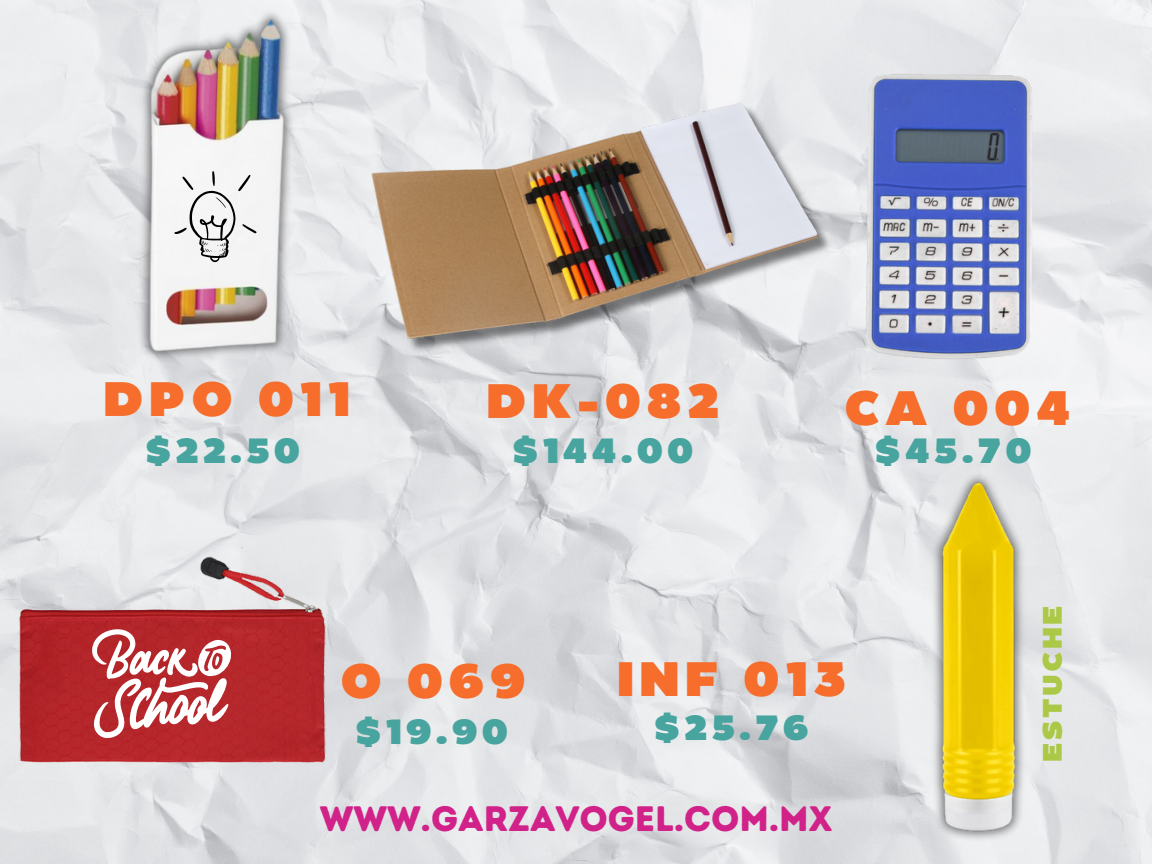
<style>
.page{position:relative;width:1152px;height:864px;background:#fff}
.page>*{position:absolute;margin:0;border:0;box-sizing:border-box;transform-origin:0 0}
.t1{font:48.3px "Monami";letter-spacing:.1em;color:#f66d2c}
.t2{font:35.4px "Intro Rust Base";color:#d02288}
.t3{font:34.95px "Monami";letter-spacing:.1em;color:#47a49f}
.t4{font:26.7px "Monami";letter-spacing:.1em;color:#abc946}
</style>
<div class="page">
<img style="left:0;top:0;width:1152px;height:864px">
<img style="left:91px;top:0;width:263px;height:404px">
<img style="left:361px;top:80px;width:485px;height:330px">
<img style="left:0;top:495px;width:355px;height:361px">
<img style="left:762px;top:440px;width:390px;height:424px">
<img style="left:779px;top:46px;width:341px;height:341px">
<svg style="left:174px;top:171px;width:82px;height:91px"></svg>
<svg style="left:91px;top:629px;width:140px;height:109px"></svg>
<h1 class="t1" style="left:103px;top:378px;width:248px">DPO 011</h1>
<h1 class="t3" style="left:145px;top:436px;width:157px">$22.50</h1>
<h1 class="t1" style="left:486px;top:380px;width:235px">DK-082</h1>
<h2 class="t3" style="left:512px;top:435px;width:183px">$144.00</h2>
<h2 class="t1" style="left:844px;top:386px;width:229px">CA 004</h2>
<h2 class="t3" style="left:875px;top:435px;width:159px">$45.70</h2>
<p class="t1" style="left:340px;top:659px;width:188px">O 069</p>
<p class="t3" style="left:355px;top:716px;width:155px">$19.90</p>
<p class="t1" style="left:617px;top:657px;width:231px">INF 013</p>
<p class="t3" style="left:654px;top:712px;width:157px">$25.76</p>
<p class="t2" style="left:320px;top:797px;width:514px">WWW.GARZAVOGEL.COM.MX</p>
<h1 class="t4" style="left:1040px;top:762px;width:159px;rotate:-90deg">ESTUCHE</h1>
</div>
